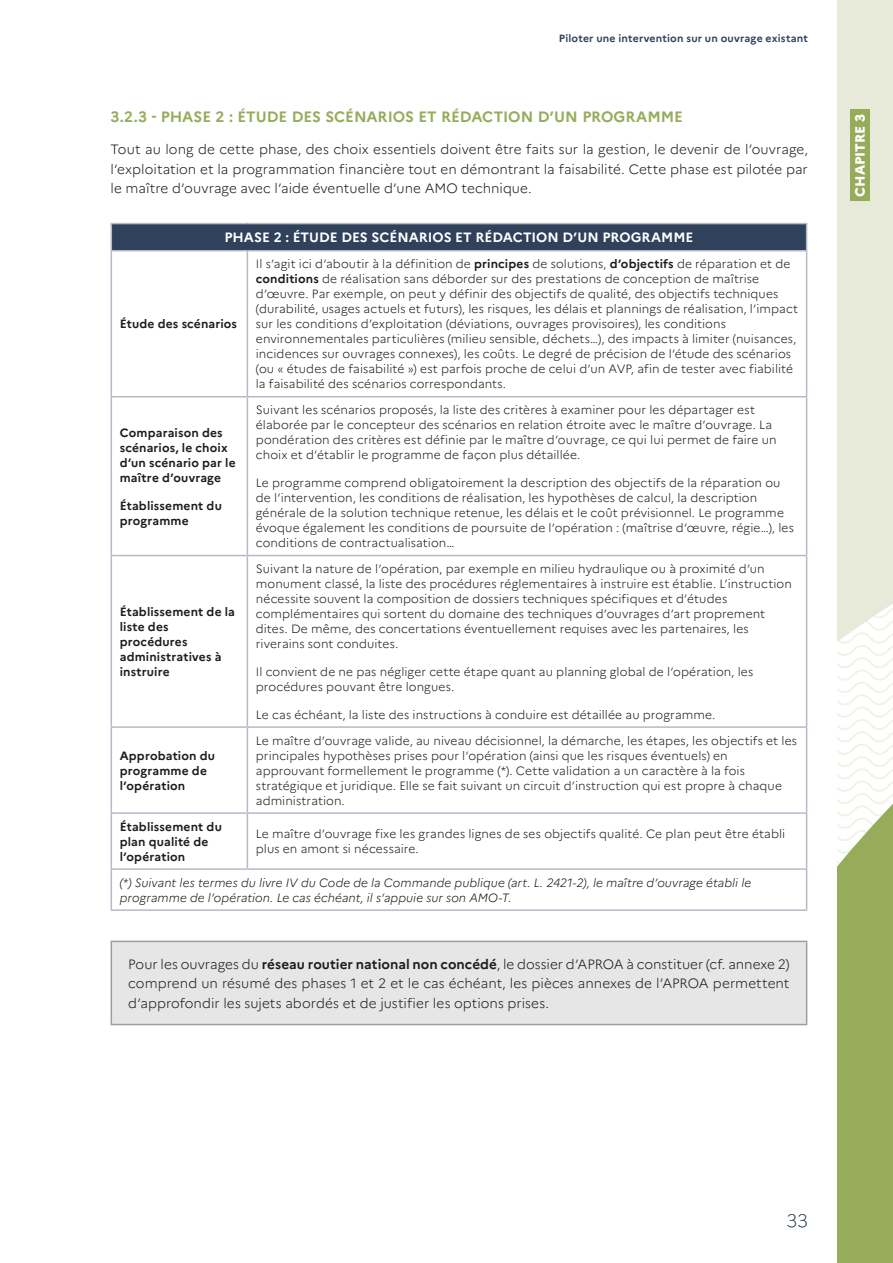
<style>
.page{position:relative;width:893px;height:1263px;background:#fff}
.page>*{position:absolute;margin:0;border:0;box-sizing:border-box;transform-origin:0 0}
.t1{font:100 18px "Marianne";color:#30415b}
.t2{font:700 15px "Marianne";letter-spacing:-.005em;color:#97ac5b}
.TEXTE_courant{font:300 13.5px/19.5px "Marianne";color:#1d1d1b;text-align:justify}
.ENCART_BLEU_txt{font:300 13.5px/19.5px "Marianne";letter-spacing:.005em;color:#1d1d1b;text-align:justify}
.TABLEAU_en-tête{font:700 13.5px "Marianne";color:#fff}
.bandeau_chapitre{font:800 13.5px "Marianne";color:#fff}
.TABLEAU_txt{font:300 12px/15px "Marianne";letter-spacing:.005em;color:#1d1d1b}
.TABLEAU_txt_bold{font:700 12px/15px "Marianne";letter-spacing:.01em;color:#1d1d1b}
.TABLEAU_note{font:italic 300 12px/15px "Marianne";letter-spacing:.005em;color:#1d1d1b}
.t3{font:700 10.5px "Marianne";letter-spacing:.015em;color:#30415b}
.s1{font-weight:700}
</style>
<div class="page">
<svg style="left:838px;top:0;width:55px;height:1263px;background:#ced7b2"></svg>
<div style="left:111px;top:224px;width:696px;height:27px;background:#30415b"></div>
<hr style="left:111px;top:223px;width:136px;height:1px;background:#b7b9c6">
<svg style="left:111px;top:224px;width:1px;height:26px"></svg>
<hr style="left:247px;top:223px;width:560px;height:1px;background:#b7b9c6">
<svg style="left:806px;top:224px;width:1px;height:26px"></svg>
<hr style="left:111px;top:250px;width:136px;height:1px;background:#b7b9c6">
<hr style="left:247px;top:250px;width:560px;height:1px;background:#b7b9c6">
<hr style="left:111px;top:396px;width:136px;height:1px;background:#b7b9c6">
<hr style="left:111px;top:397px;width:1px;height:158px;background:#b7b9c6">
<hr style="left:111px;top:555px;width:136px;height:1px;background:#b7b9c6">
<hr style="left:247px;top:396px;width:560px;height:1px;background:#b7b9c6">
<hr style="left:247px;top:397px;width:1px;height:158px;background:#b7b9c6">
<hr style="left:806px;top:397px;width:1px;height:158px;background:#b7b9c6">
<hr style="left:247px;top:555px;width:560px;height:1px;background:#b7b9c6">
<hr style="left:111px;top:868px;width:136px;height:2px;background:#b7b9c6">
<hr style="left:111px;top:870px;width:1px;height:39px;background:#b7b9c6">
<hr style="left:247px;top:868px;width:560px;height:2px;background:#b7b9c6">
<hr style="left:806px;top:870px;width:1px;height:39px;background:#b7b9c6">
<hr style="left:111px;top:909px;width:136px;height:2px;background:#b7b9c6">
<hr style="left:247px;top:909px;width:560px;height:2px;background:#b7b9c6">
<hr style="left:111px;top:251px;width:1px;height:145px;background:#b7b9c6">
<hr style="left:806px;top:251px;width:1px;height:145px;background:#b7b9c6">
<hr style="left:111px;top:556px;width:1px;height:170px;background:#b7b9c6">
<hr style="left:806px;top:556px;width:1px;height:170px;background:#b7b9c6">
<hr style="left:111px;top:726px;width:136px;height:2px;background:#b7b9c6">
<hr style="left:111px;top:728px;width:1px;height:84px;background:#b7b9c6">
<hr style="left:247px;top:726px;width:560px;height:2px;background:#b7b9c6">
<hr style="left:806px;top:728px;width:1px;height:84px;background:#b7b9c6">
<hr style="left:111px;top:812px;width:136px;height:2px;background:#b7b9c6">
<hr style="left:111px;top:814px;width:1px;height:54px;background:#b7b9c6">
<hr style="left:247px;top:812px;width:560px;height:2px;background:#b7b9c6">
<hr style="left:806px;top:814px;width:1px;height:54px;background:#b7b9c6">
<hr style="left:247px;top:251px;width:1px;height:145px;background:#b7b9c6">
<hr style="left:247px;top:556px;width:1px;height:170px;background:#b7b9c6">
<hr style="left:247px;top:728px;width:1px;height:84px;background:#b7b9c6">
<hr style="left:247px;top:814px;width:1px;height:54px;background:#b7b9c6">
<div style="left:111px;top:941px;width:696px;height:83px;background:#e6e6e6"></div>
<hr style="left:111px;top:941px;width:696px;height:1px;background:#9d9d9d">
<hr style="left:111px;top:942px;width:1px;height:82px;background:#9d9d9d">
<hr style="left:111px;top:1024px;width:696px;height:1px;background:#9d9d9d">
<hr style="left:806px;top:942px;width:1px;height:82px;background:#9d9d9d">
<div style="left:850px;top:109px;width:20px;height:92px;background:#97ac5b"></div>
<p class="t3" style="left:559px;top:32px;width:251px">Piloter une intervention sur un ouvrage existant</p>
<p class="t2" style="left:111px;top:107px;width:574px">3.2.3 - PHASE 2 : ÉTUDE DES SCÉNARIOS ET RÉDACTION D’UN PROGRAMME</p>
<p class="TEXTE_courant" style="left:111px;top:139px;width:699px">Tout au long de cette phase, des choix essentiels doivent être faits sur la gestion, le devenir de l’ouvrage, l’exploitation et la programmation financière tout en démontrant la faisabilité. Cette phase est pilotée par le maître d’ouvrage avec l’aide éventuelle d’une AMO technique.</p>
<p class="TABLEAU_en-tête" style="left:225px;top:229px;width:470px">PHASE 2 : ÉTUDE DES SCÉNARIOS ET RÉDACTION D’UN PROGRAMME</p>
<p class="TABLEAU_txt_bold" style="left:120px;top:316px;width:119px">Étude des scénarios</p>
<p class="TABLEAU_txt_bold" style="left:120px;top:425px;width:117px">Comparaison des scénarios, le choix d’un scénario par le maître d’ouvrage</p>
<p class="TABLEAU_txt_bold" style="left:120px;top:498px;width:104px">Établissement du programme</p>
<p class="TABLEAU_txt_bold" style="left:120px;top:604px;width:117px">Établissement de la liste des procédures administratives à instruire</p>
<p class="TABLEAU_txt_bold" style="left:120px;top:748px;width:97px">Approbation du programme de l’opération</p>
<p class="TABLEAU_txt" style="left:256px;top:256px;width:544px">Il s’agit ici d’aboutir à la définition de <span class="s1">principes</span> de solutions, <span class="s1">d’objectifs</span> de réparation et de <span class="s1">conditions</span> de réalisation sans déborder sur des prestations de conception de maîtrise d’œuvre. Par exemple, on peut y définir des objectifs de qualité, des objectifs techniques (durabilité, usages actuels et futurs), les risques, les délais et plannings de réalisation, l’impact sur les conditions d’exploitation (déviations, ouvrages provisoires), les conditions environnementales particulières (milieu sensible, déchets…), des impacts à limiter (nuisances, incidences sur ouvrages connexes), les coûts. Le degré de précision de l’étude des scénarios (ou « études de faisabilité ») est parfois proche de celui d’un AVP, afin de tester avec fiabilité la faisabilité des scénarios correspondants.</p>
<p class="TABLEAU_txt" style="left:256px;top:402px;width:522px">Suivant les scénarios proposés, la liste des critères à examiner pour les départager est élaborée par le concepteur des scénarios en relation étroite avec le maître d’ouvrage. La pondération des critères est définie par le maître d’ouvrage, ce qui lui permet de faire un choix et d’établir le programme de façon plus détaillée.</p>
<p class="TABLEAU_txt" style="left:256px;top:475px;width:540px">Le programme comprend obligatoirement la description des objectifs de la réparation ou de l’intervention, les conditions de réalisation, les hypothèses de calcul, la description générale de la solution technique retenue, les délais et le coût prévisionnel. Le programme évoque également les conditions de poursuite de l’opération : (maîtrise d’œuvre, régie…), les conditions de contractualisation…</p>
<p class="TABLEAU_txt" style="left:256px;top:561px;width:537px">Suivant la nature de l’opération, par exemple en milieu hydraulique ou à proximité d’un monument classé, la liste des procédures réglementaires à instruire est établie. L’instruction nécessite souvent la composition de dossiers techniques spécifiques et d’études complémentaires qui sortent du domaine des techniques d’ouvrages d’art proprement dites. De même, des concertations éventuellement requises avec les partenaires, les riverains sont conduites.</p>
<p class="TABLEAU_txt" style="left:256px;top:664px;width:499px">Il convient de ne pas négliger cette étape quant au planning global de l’opération, les procédures pouvant être longues.</p>
<p class="TABLEAU_txt" style="left:256px;top:707px;width:461px">Le cas échéant, la liste des instructions à conduire est détaillée au programme.</p>
<p class="TABLEAU_txt" style="left:256px;top:733px;width:543px">Le maître d’ouvrage valide, au niveau décisionnel, la démarche, les étapes, les objectifs et les principales hypothèses prises pour l’opération (ainsi que les risques éventuels) en approuvant formellement le programme (*). Cette validation a un caractère à la fois stratégique et juridique. Elle se fait suivant un circuit d’instruction qui est propre à chaque administration.</p>
<p class="TABLEAU_txt_bold" style="left:120px;top:819px;width:104px">Établissement du plan qualité de l’opération</p>
<p class="TABLEAU_txt" style="left:256px;top:826px;width:531px">Le maître d’ouvrage fixe les grandes lignes de ses objectifs qualité. Ce plan peut être établi plus en amont si nécessaire.</p>
<p class="TABLEAU_note" style="left:120px;top:875px;width:633px">(*) Suivant les termes du livre IV du Code de la Commande publique (art. L. 2421-2), le maître d’ouvrage établi le programme de l’opération. Le cas échéant, il s’appuie sur son AMO-T.</p>
<p class="ENCART_BLEU_txt" style="left:128px;top:954px;width:663px">Pour les ouvrages du <span class="s1">réseau routier national non concédé</span>, le dossier d’APROA à constituer (cf. annexe 2) comprend un résumé des phases 1 et 2 et le cas échéant, les pièces annexes de l’APROA permettent d’approfondir les sujets abordés et de justifier les options prises.</p>
<p class="bandeau_chapitre" style="left:852px;top:196px;width:84px;rotate:-90deg">CHAPITRE 3</p>
<p class="t1" style="left:786px;top:1210px;width:23px">33</p>
</div>
